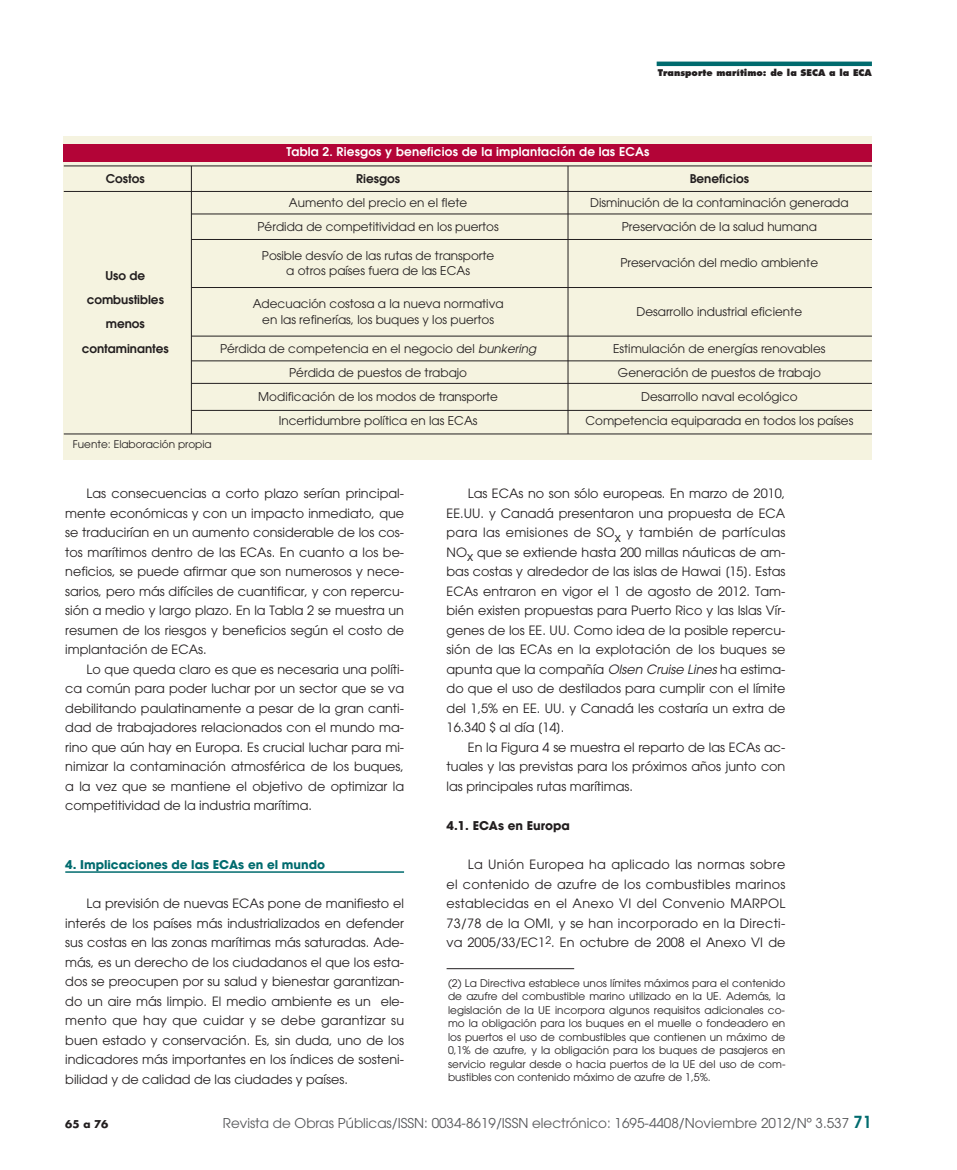
<style>
.page{position:relative;width:957px;height:1170px;background:#fff}
.page>*{position:absolute;margin:0;border:0;box-sizing:border-box;transform-origin:0 0}
.t1{font:13.5px "Avant Garde";color:#57585a}
.t2{font:12.75px/19.5px "Avant Garde";color:#231f20;text-align:justify}
.t3{font:12px "Avant Garde";color:#231f20}
.t4{font:600 12px "Avant Garde";color:#231f20}
.t5{font:600 12px "Avant Garde";letter-spacing:.015em;color:#fff}
.t6{font:700 12px "Avant Garde";color:#006b6e}
.t7{font:700 12px "Avant Garde";color:#231f20}
.t8{font:10.5px/13.5px "Avant Garde";color:#231f20;text-align:justify}
.t9{font:700 10.5px "Futura";color:#231f20}
.t10{font:800 9px "Futura";color:#231f20}
.s1{font-style:italic}
.s2{font-weight:600;font-size:16.5px;color:#006b6e}
</style>
<div class="page">
<hr style="left:65px;top:871px;width:339px;height:1px;background:#006b6e">
<hr style="left:656px;top:62px;width:216px;height:4px;background:#006b6e">
<div style="left:64px;top:136px;width:808px;height:323px;background:#f5f3e0"></div>
<div style="left:64px;top:145px;width:808px;height:17px;background:#b30437"></div>
<hr style="left:64px;top:165px;width:808px;height:1px;background:#231f20">
<hr style="left:64px;top:191px;width:808px;height:1px;background:#231f20">
<hr style="left:64px;top:433px;width:808px;height:1px;background:#231f20">
<hr style="left:191px;top:213px;width:681px;height:1px;background:#231f20">
<hr style="left:191px;top:239px;width:681px;height:1px;background:#231f20">
<hr style="left:191px;top:287px;width:681px;height:1px;background:#231f20">
<hr style="left:191px;top:336px;width:681px;height:1px;background:#231f20">
<hr style="left:191px;top:360px;width:681px;height:1px;background:#231f20">
<hr style="left:191px;top:383px;width:681px;height:1px;background:#231f20">
<hr style="left:191px;top:410px;width:681px;height:1px;background:#231f20">
<hr style="left:191px;top:166px;width:1px;height:268px;background:#231f20">
<hr style="left:567px;top:166px;width:1px;height:268px;background:#231f20">
<hr style="left:446px;top:968px;width:128px;height:1px;background:#231f20">
<p class="t10" style="left:658px;top:69px;width:216px">Transporte marítimo: de la SECA a la ECA</p>
<p class="t5" style="left:286px;top:147px;width:364px">Tabla 2. Riesgos y beneficios de la implantación de las ECAs</p>
<p class="t4" style="left:106px;top:174px;width:40px">Costos</p>
<p class="t4" style="left:356px;top:174px;width:45px">Riesgos</p>
<p class="t4" style="left:689px;top:174px;width:61px">Beneficios</p>
<p class="t3" style="left:289px;top:198px;width:180px">Aumento del precio en el flete</p>
<p class="t3" style="left:590px;top:198px;width:260px">Disminución de la contaminación generada</p>
<p class="t3" style="left:257px;top:222px;width:243px">Pérdida de competitividad en los puertos</p>
<p class="t3" style="left:622px;top:222px;width:197px">Preservación de la salud humana</p>
<p class="t3" style="left:262px;top:251px;width:234px">Posible desvío de las rutas de transporte</p>
<p class="t3" style="left:620px;top:258px;width:199px">Preservación del medio ambiente</p>
<p class="t4" style="left:105px;top:271px;width:41px">Uso de</p>
<p class="t3" style="left:286px;top:266px;width:185px">a otros países fuera de las ECAs</p>
<p class="t4" style="left:87px;top:295px;width:79px">combustibles</p>
<p class="t3" style="left:253px;top:299px;width:252px">Adecuación costosa a la nueva normativa</p>
<p class="t3" style="left:636px;top:307px;width:167px">Desarrollo industrial eficiente</p>
<p class="t4" style="left:106px;top:319px;width:41px">menos</p>
<p class="t3" style="left:262px;top:315px;width:233px">en las refinerías, los buques y los puertos</p>
<p class="t4" style="left:82px;top:343px;width:89px">contaminantes</p>
<p class="t3" style="left:220px;top:343px;width:318px">Pérdida de competencia en el negocio del <span class="s1">bunkering</span></p>
<p class="t3" style="left:613px;top:343px;width:214px">Estimulación de energías renovables</p>
<p class="t3" style="left:289px;top:368px;width:179px">Pérdida de puestos de trabajo</p>
<p class="t3" style="left:618px;top:368px;width:204px">Generación de puestos de trabajo</p>
<p class="t3" style="left:258px;top:392px;width:241px">Modificación de los modos de transporte</p>
<p class="t3" style="left:641px;top:392px;width:158px">Desarrollo naval ecológico</p>
<p class="t3" style="left:279px;top:416px;width:200px">Incertidumbre política en las ECAs</p>
<p class="t3" style="left:585px;top:416px;width:269px">Competencia equiparada en todos los países</p>
<p class="t8" style="left:73px;top:439px;width:140px">Fuente: Elaboración propia</p>
<p class="t2" style="left:65px;top:485px;width:340px;text-indent:21px">Las consecuencias a corto plazo serían principal&shy;mente económicas y con un impacto inmediato, que se traducirían en un aumento considerable de los cos&shy;tos marítimos dentro de las ECAs. En cuanto a los be&shy;neficios, se puede afirmar que son numerosos y nece&shy;sarios, pero más difíciles de cuantificar, y con repercu&shy;sión a medio y largo plazo. En la Tabla 2 se muestra un resumen de los riesgos y beneficios según el costo de implantación de ECAs.</p>
<p class="t2" style="left:65px;top:660px;width:340px;text-indent:21px">Lo que queda claro es que es necesaria una políti&shy;ca común para poder luchar por un sector que se va debilitando paulatinamente a pesar de la gran canti&shy;dad de trabajadores relacionados con el mundo ma&shy;rino que aún hay en Europa. Es crucial luchar para mi&shy;nimizar la contaminación atmosférica de los buques, a la vez que se mantiene el objetivo de optimizar la competitividad de la industria marítima.</p>
<p class="t6" style="left:65px;top:860px;width:261px">4. Implicaciones de las ECAs en el mundo</p>
<p class="t2" style="left:65px;top:894px;width:340px;text-indent:21px">La previsión de nuevas ECAs pone de manifiesto el interés de los países más industrializados en defender sus costas en las zonas marítimas más saturadas. Ade&shy;más, es un derecho de los ciudadanos el que los esta&shy;dos se preocupen por su salud y bienestar garantizan&shy;do un aire más limpio. El medio ambiente es un ele&shy;mento que hay que cuidar y se debe garantizar su buen estado y conservación. Es, sin duda, uno de los indicadores más importantes en los índices de sosteni&shy;bilidad y de calidad de las ciudades y países.</p>
<p class="t2" style="left:446px;top:485px;width:340px;text-indent:21px">Las ECAs no son sólo europeas. En marzo de 2010, EE.UU. y Canadá presentaron una propuesta de ECA para las emisiones de SOx y también de partículas NOx que se extiende hasta 200 millas náuticas de am&shy;bas costas y alrededor de las islas de Hawai [15]. Estas ECAs entraron en vigor el 1 de agosto de 2012. Tam&shy;bién existen propuestas para Puerto Rico y las Islas Vír&shy;genes de los EE. UU. Como idea de la posible repercu&shy;sión de las ECAs en la explotación de los buques se apunta que la compañía <span class="s1">Olsen Cruise Lines</span> ha estima&shy;do que el uso de destilados para cumplir con el límite del 1,5% en EE. UU. y Canadá les costaría un extra de 16.340 $ al día [14].</p>
<p class="t2" style="left:446px;top:738px;width:340px;text-indent:21px">En la Figura 4 se muestra el reparto de las ECAs ac&shy;tuales y las previstas para los próximos años junto con las principales rutas marítimas.</p>
<p class="t7" style="left:446px;top:821px;width:125px">4.1. ECAs en Europa</p>
<p class="t2" style="left:446px;top:855px;width:340px;text-indent:21px">La Unión Europea ha aplicado las normas sobre el contenido de azufre de los combustibles marinos establecidas en el Anexo VI del Convenio MARPOL 73/78 de la OMI, y se han incorporado en la Directi&shy;va 2005/33/EC1<sup>2</sup>. En octubre de 2008 el Anexo VI de</p>
<p class="t8" style="left:448px;top:977px;width:339px">(2) La Directiva establece unos límites máximos para el contenido de azufre del combustible marino utilizado en la UE. Además, la legislación de la UE incorpora algunos requisitos adicionales co&shy;mo la obligación para los buques en el muelle o fondeadero en los puertos el uso de combustibles que contienen un máximo de 0,1% de azufre, y la obligación para los buques de pasajeros en servicio regular desde o hacia puertos de la UE del uso de com&shy;bustibles con contenido máximo de azufre de 1,5%.</p>
<p class="t9" style="left:65px;top:1118px;width:45px">65 a 76</p>
<p class="t1" style="left:223px;top:1117px;width:650px">Revista de Obras Públicas/ISSN: 0034-8619/ISSN electrónico: 1695-4408/Noviembre 2012/Nº 3.537 <span class="s2">71</span></p>
</div>
